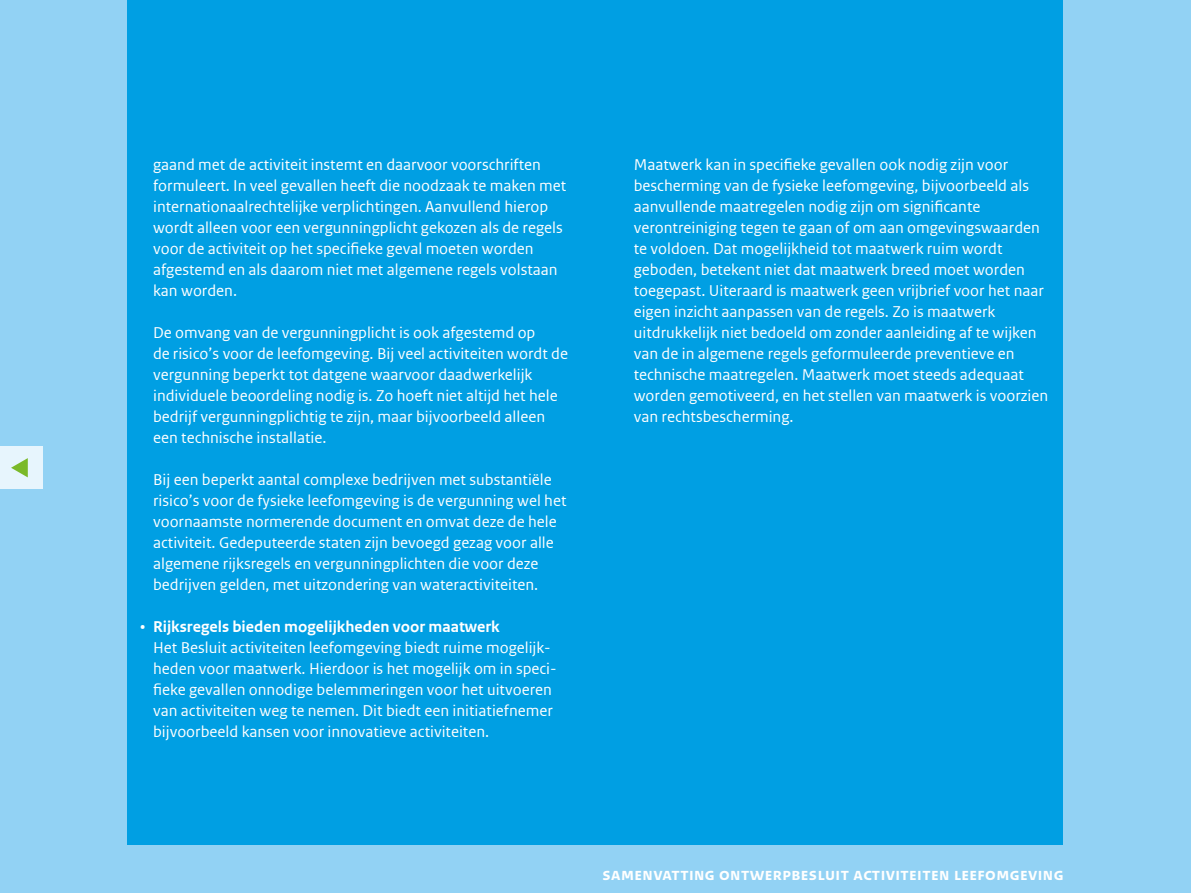
<style>
.page{position:relative;width:1191px;height:893px;background:#92d2f4}
.page>*{position:absolute;margin:0;border:0;box-sizing:border-box;transform-origin:0 0}
.t1{font:700 18px "Rijksoverheid Sans Text";letter-spacing:.025em;color:#fff}
.t2{font:16.5px/21px "Rijksoverheid Sans Web Text";color:#fff}
.t3{font:700 16.5px "Rijksoverheid Sans Web Text";color:#fff}
</style>
<div class="page">
<div style="left:128px;top:0;width:935px;height:844px;background:#009fe3"></div>
<div style="left:0;top:446px;width:43px;height:43px;background:#e7f5fd"></div>
<svg style="left:11px;top:458px;width:17px;height:19px"></svg>
<p class="t2" style="left:153px;top:154px;width:415px">gaand met de activiteit instemt en daarvoor voorschriften formuleert. In veel gevallen heeft die noodzaak te maken met internationaalrechtelijke verplichtingen. Aanvullend hierop wordt alleen voor een vergunningplicht gekozen als de regels voor de activiteit op het specifieke geval moeten worden afgestemd en als daarom niet met algemene regels volstaan kan worden.</p>
<p class="t2" style="left:153px;top:322px;width:416px">De omvang van de vergunningplicht is ook afgestemd op<br>de risico’s voor de leefomgeving. Bij veel activiteiten wordt de vergunning beperkt tot datgene waarvoor daadwerkelijk individuele beoordeling nodig is. Zo hoeft niet altijd het hele bedrijf vergunningplichtig te zijn, maar bijvoorbeeld alleen een technische installatie.</p>
<p class="t2" style="left:153px;top:469px;width:415px">Bij een beperkt aantal complexe bedrijven met substantiële risico’s voor de fysieke leefomgeving is de vergunning wel het voornaamste normerende document en omvat deze de hele activiteit. Gedeputeerde staten zijn bevoegd gezag voor alle algemene rijksregels en vergunningplichten die voor deze bedrijven gelden, met uitzondering van wateractiviteiten.</p>
<p class="t3" style="left:140px;top:617px;width:361px">• Rijksregels bieden mogelijkheden voor maatwerk</p>
<p class="t2" style="left:153px;top:637px;width:405px">Het Besluit activiteiten leefomgeving biedt ruime mogelijk&shy;heden voor maatwerk. Hierdoor is het mogelijk om in speci&shy;fieke gevallen onnodige belemmeringen voor het uitvoeren van activiteiten weg te nemen. Dit biedt een initiatiefnemer bijvoorbeeld kansen voor innovatieve activiteiten.</p>
<p class="t2" style="left:634px;top:154px;width:416px">Maatwerk kan in specifieke gevallen ook nodig zijn voor bescherming van de fysieke leefomgeving, bijvoorbeeld als aanvullende maatregelen nodig zijn om significante verontreiniging tegen te gaan of om aan omgevingswaarden te voldoen. Dat mogelijkheid tot maatwerk ruim wordt geboden, betekent niet dat maatwerk breed moet worden toegepast. Uiteraard is maatwerk geen vrijbrief voor het naar eigen inzicht aanpassen van de regels. Zo is maatwerk uitdrukkelijk niet bedoeld om zonder aanleiding af te wijken van de in algemene regels geformuleerde preventieve en technische maatregelen. Maatwerk moet steeds adequaat worden gemotiveerd, en het stellen van maatwerk is voorzien van rechtsbescherming.</p>
<p class="t1" style="left:602px;top:864px;width:462px">samenvatting ontwerpbesluit activiteiten leefomgeving</p>
</div>
